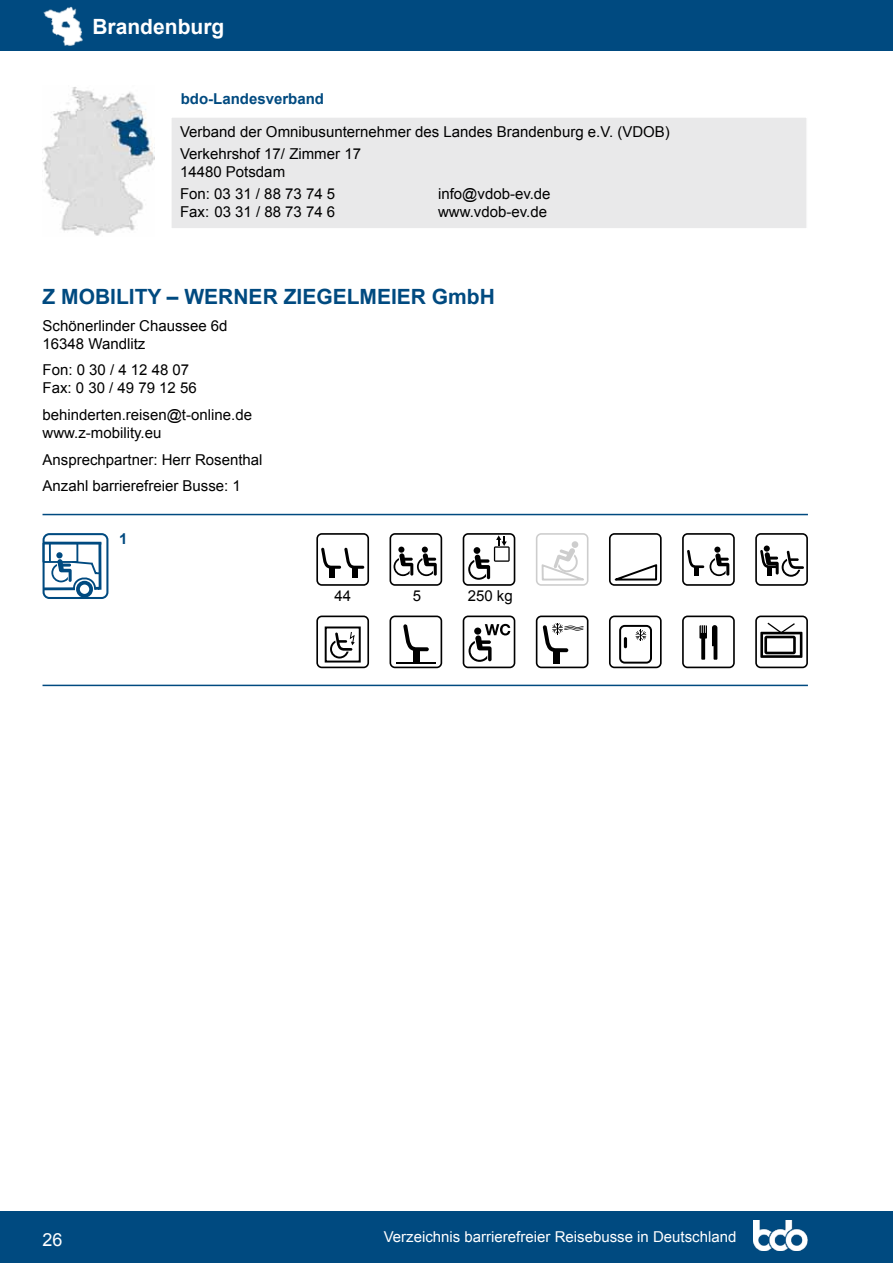
<style>
.page{position:relative;width:893px;height:1263px;background:#fff}
.page>*{position:absolute;margin:0;border:0;box-sizing:border-box;transform-origin:0 0}
.t1{font:700 21px "Arial";color:#004a80}
.t2{font:700 21px "Arial";color:#fff}
.t3{font:18px "Arial";color:#fff}
.t4{font:15px/18px "Arial";color:#000}
.t5{font:15px "Arial";color:#fff}
.t6{font:700 15px "Arial";color:#004a80}
</style>
<div class="page">
<div style="left:0;top:0;width:893px;height:51px;background:#004a80"></div>
<div style="left:0;top:1212px;width:893px;height:51px;background:#004a80"></div>
<img style="left:754px;top:1220px;width:54px;height:30px">
<img style="left:43px;top:87px;width:111px;height:149px">
<div style="left:171px;top:117px;width:636px;height:112px;background:#e9e9ea"></div>
<div style="left:170px;top:116px;width:638px;height:114px;border:2px solid #fff"></div>
<hr style="left:43px;top:514px;width:765px;height:1px;background:#004a80">
<hr style="left:43px;top:685px;width:765px;height:1px;background:#004a80">
<svg style="left:43px;top:533px;width:65px;height:66px"></svg>
<img style="left:43px;top:6px;width:40px;height:40px">
<svg style="left:463px;top:615px;width:52px;height:53px"></svg>
<svg style="left:536px;top:615px;width:52px;height:53px"></svg>
<svg style="left:609px;top:615px;width:53px;height:53px"></svg>
<svg style="left:755px;top:615px;width:53px;height:53px"></svg>
<svg style="left:682px;top:615px;width:53px;height:53px"></svg>
<svg style="left:316px;top:533px;width:53px;height:53px"></svg>
<div style="left:352px;top:568px;width:5px;height:10px;background:#000"></div>
<svg style="left:389px;top:533px;width:53px;height:53px"></svg>
<svg style="left:316px;top:615px;width:53px;height:53px"></svg>
<svg style="left:463px;top:533px;width:52px;height:53px"></svg>
<svg style="left:682px;top:533px;width:53px;height:53px"></svg>
<svg style="left:755px;top:533px;width:53px;height:53px"></svg>
<svg style="left:536px;top:533px;width:52px;height:53px"></svg>
<svg style="left:389px;top:615px;width:53px;height:53px"></svg>
<div style="left:413px;top:650px;width:7px;height:13px;background:#000"></div>
<hr style="left:396px;top:662px;width:40px;height:2px;background:#000">
<svg style="left:609px;top:533px;width:53px;height:53px"></svg>
<h1 class="t2" style="left:92px;top:13px;width:133px">Brandenburg</h1>
<p class="t6" style="left:181px;top:89px;width:145px">bdo-Landesverband</p>
<p class="t4" style="left:180px;top:121px;width:491px;line-height:22.2px">Verband der Omnibusunternehmer des Landes Brandenburg e.V. (VDOB)<br>Verkehrshof 17/ Zimmer 17</p>
<p class="t4" style="left:180px;top:161px;width:157px;line-height:22.2px">14480 Potsdam<br>Fon: 03 31 / 88 73 74 5</p>
<p class="t4" style="left:438px;top:185px;width:114px">info@vdob-ev.de</p>
<p class="t4" style="left:180px;top:203px;width:157px">Fax: 03 31 / 88 73 74 6</p>
<p class="t4" style="left:438px;top:203px;width:110px">www.vdob-ev.de</p>
<h1 class="t1" style="left:43px;top:283px;width:454px">Z MOBILITY – WERNER ZIEGELMEIER GmbH</h1>
<p class="t4" style="left:43px;top:317px;width:187px">Schönerlinder Chaussee 6d<br>16348 Wandlitz</p>
<p class="t4" style="left:43px;top:361px;width:156px">Fon: 0 30 / 4 12 48 07<br>Fax: 0 30 / 49 79 12 56</p>
<p class="t4" style="left:43px;top:406px;width:211px">behinderten.reisen@t-online.de www.z-mobility.eu</p>
<p class="t4" style="left:43px;top:446px;width:222px;line-height:26.5px">Ansprechpartner: Herr Rosenthal<br>Anzahl barrierefreier Busse: 1</p>
<p class="t6" style="left:119px;top:529px;width:10px">1</p>
<p class="t4" style="left:334px;top:587px;width:18px">44</p>
<p class="t4" style="left:413px;top:587px;width:10px">5</p>
<p class="t4" style="left:468px;top:587px;width:47px">250 kg</p>
<p class="t3" style="left:43px;top:1228px;width:22px">26</p>
<p class="t5" style="left:384px;top:1227px;width:354px">Verzeichnis barrierefreier Reisebusse in Deutschland</p>
</div>
